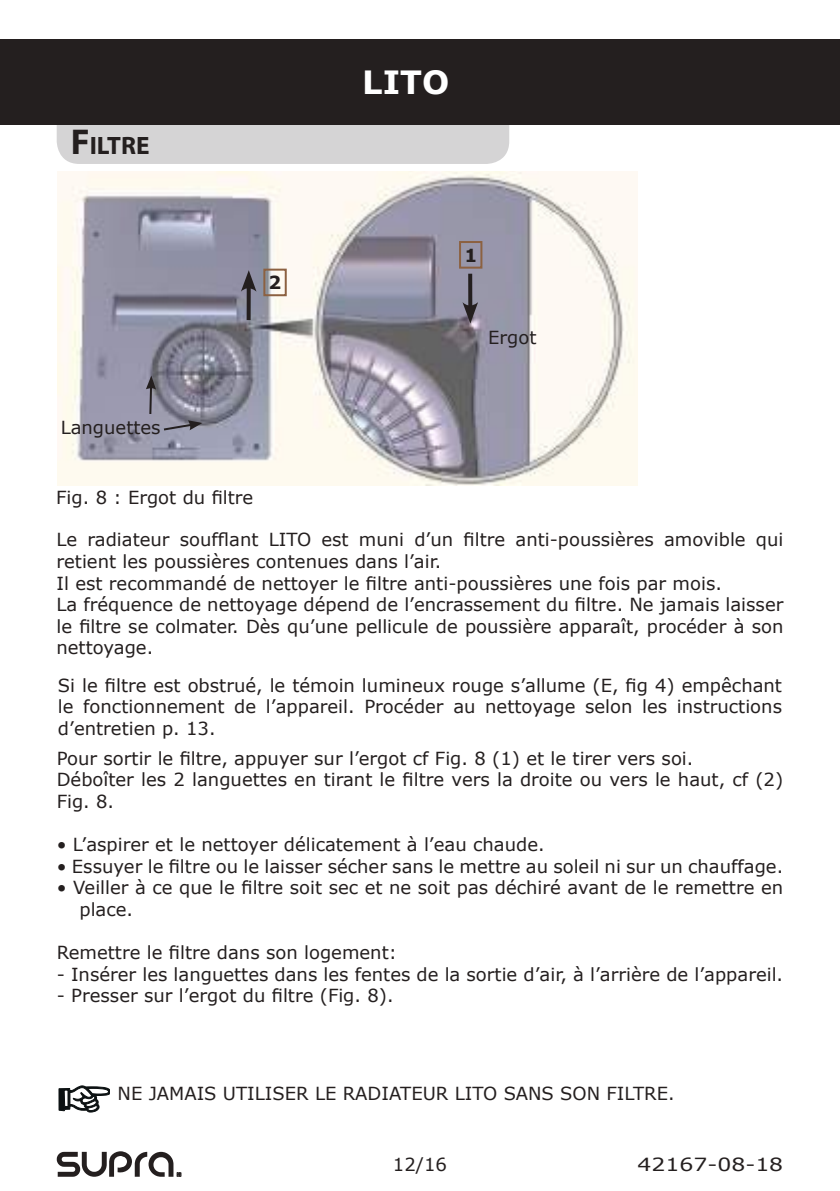
<style>
.page{position:relative;width:840px;height:1191px;background:#fff}
.page>*{position:absolute;margin:0;border:0;box-sizing:border-box;transform-origin:0 0}
.t1{font:700 32px "Verdana";color:#fff}
.t2{font:700 25.2px "Myriad Pro";color:#241f1f}
.t3{font:18.2px "Verdana";color:#241f1f;scale:1.21 1}
.t4{font:18px/21.6px "Verdana";color:#241f1f}
.t5{font:700 18px "Verdana";color:#241f1f}
.s1{font-size:36px}
</style>
<div class="page">
<div style="left:57px;top:90px;width:452px;height:74px;background:#d5d4d5;border-radius:23px"></div>
<svg style="left:58px;top:1085px;width:52px;height:28px"></svg>
<img style="left:57px;top:171px;width:580px;height:314px">
<div style="left:459px;top:241px;width:23px;height:28px;border:2px solid #8c6141"></div>
<div style="left:263px;top:269px;width:23px;height:27px;border:2px solid #8c6141"></div>
<svg style="left:162px;top:420px;width:40px;height:12px"></svg>
<svg style="left:146px;top:375px;width:10px;height:41px"></svg>
<svg style="left:468px;top:274px;width:4px;height:28px"></svg>
<svg style="left:462px;top:302px;width:16px;height:21px"></svg>
<svg style="left:246px;top:292px;width:4px;height:28px"></svg>
<svg style="left:241px;top:270px;width:15px;height:22px"></svg>
<div style="left:0;top:40px;width:839px;height:85px;background:#241f1f"></div>
<hr style="left:839px;top:40px;width:1px;height:85px;background:#241f1f">
<svg style="left:57px;top:1151px;width:124px;height:25px"></svg>
<h2 class="t2" style="left:71px;top:129px;width:80px"><span class="s1">F</span> iltre</h2>
<p class="t5" style="left:268px;top:271px;width:14px">2</p>
<p class="t4" style="left:61px;top:416px;width:101px">Languettes</p>
<p class="t4" style="left:56px;top:487px;width:198px">Fig. 8 : Ergot du filtre</p>
<h1 class="t1" style="left:362px;top:61px;width:88px">LITO</h1>
<p class="t5" style="left:464px;top:243px;width:14px">1</p>
<p class="t4" style="left:488px;top:326px;width:50px">Ergot</p>
<p class="t4" style="left:56px;top:529px;width:728px">Le radiateur soufflant LITO est muni d’un filtre anti-poussières amovible qui retient les poussières contenues dans l’air.<br>Il est recommandé de nettoyer le filtre anti-poussières une fois par mois.<br>La fréquence de nettoyage dépend de l’encrassement du filtre. Ne jamais laisser le filtre se colmater. Dès qu’une pellicule de poussière apparaît, procéder à son nettoyage.</p>
<p class="t4" style="left:58px;top:674px;width:725px;text-align:justify">Si le filtre est obstrué, le témoin lumineux rouge s’allume (E, fig 4) empêchant le fonctionnement de l’appareil. Procéder au nettoyage selon les instructions d’entretien p. 13.</p>
<p class="t4" style="left:57px;top:747px;width:727px">Pour sortir le filtre, appuyer sur l’ergot cf Fig. 8 (1) et le tirer vers soi.<br>Déboîter les 2 languettes en tirant le filtre vers la droite ou vers le haut, cf (2)<br>Fig. 8.</p>
<p class="t4" style="left:57px;top:834px;width:489px">• L’aspirer et le nettoyer délicatement à l’eau chaude.</p>
<p class="t4" style="left:57px;top:855px;width:727px">• Essuyer le filtre ou le laisser sécher sans le mettre au soleil ni sur un chauffage.</p>
<p class="t4" style="left:79px;top:877px;width:704px;text-indent:-23px">• Veiller à ce que le filtre soit sec et ne soit pas déchiré avant de le remettre en place.</p>
<p class="t4" style="left:57px;top:942px;width:341px">Remettre le filtre dans son logement:</p>
<p class="t4" style="left:57px;top:963px;width:727px">- Insérer les languettes dans les fentes de la sortie d’air, à l’arrière de l’appareil.</p>
<p class="t4" style="left:57px;top:985px;width:338px">- Presser sur l’ergot du filtre (Fig. 8).</p>
<p class="t4" style="left:117px;top:1082px;width:44px">ne jamais</p>
<p class="t4" style="left:223px;top:1082px;width:12px">utiliser</p>
<p class="t4" style="left:315px;top:1082px;width:53px">le Radiateur</p>
<p class="t4" style="left:454px;top:1082px;width:11px">lito</p>
<p class="t4" style="left:503px;top:1082px;width:13px">sans</p>
<p class="t4" style="left:560px;top:1082px;width:14px">son</p>
<p class="t4" style="left:606px;top:1082px;width:11px">filtre</p>
<p class="t4" style="left:667px;top:1082px;width:8px">.</p>
<p class="t4" style="left:393px;top:1153px;width:55px">12/16</p>
<p class="t3" style="left:637px;top:1152px;width:122px">42167-08-18</p>
</div>
